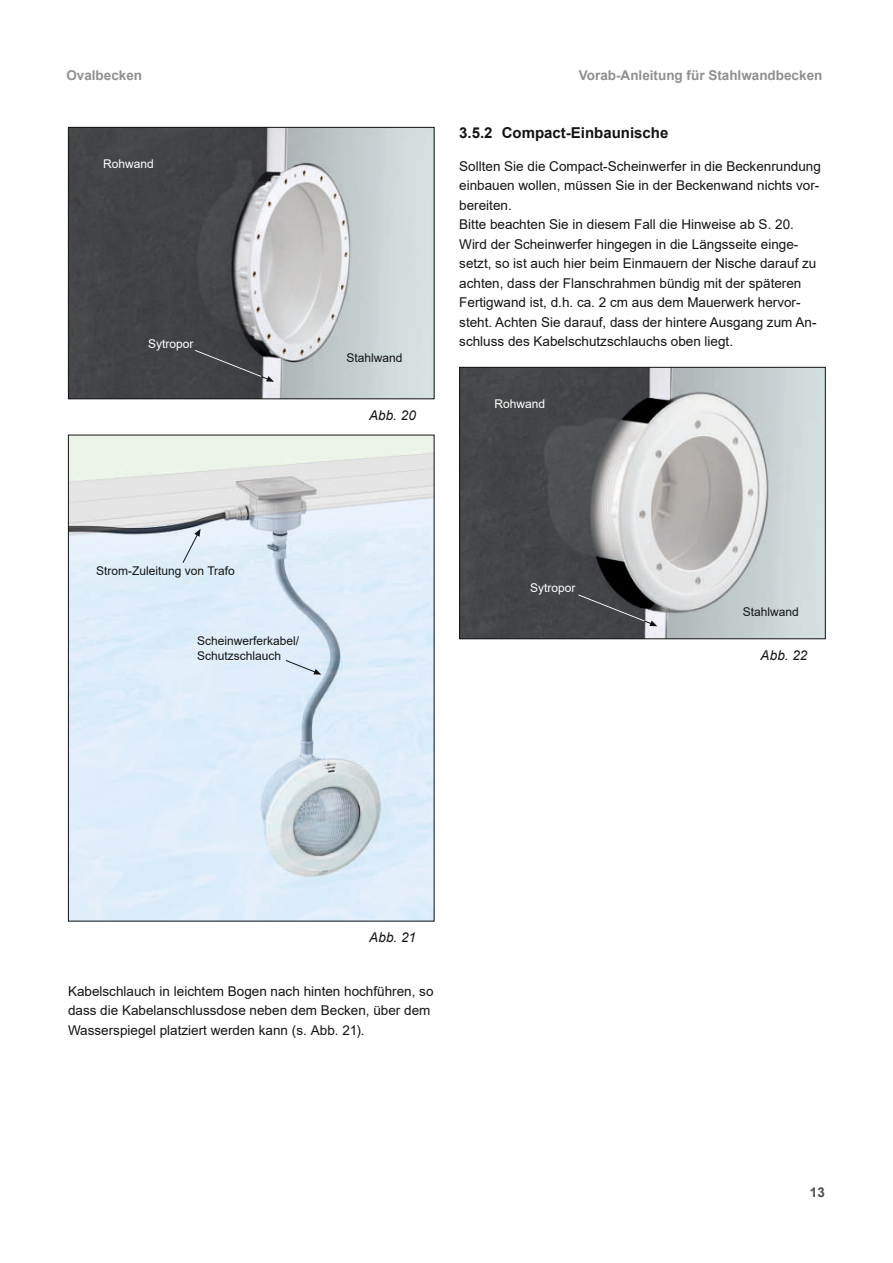
<style>
.page{position:relative;width:893px;height:1263px;background:#fff}
.page>*{position:absolute;margin:0;border:0;box-sizing:border-box;transform-origin:0 0}
.t1{font:700 15px "Arial";color:#131413}
.t2{font:13.5px/19.5px "Arial";color:#131413}
.t3{font:700 13.5px "Arial";color:#909090}
.t4{font:italic 13.5px "Arial";letter-spacing:.005em;color:#131413}
.t5{font:700 13.5px "Arial";color:#505050}
.t6{font:12px/14.4px "Arial";color:#131413}
.t7{font:12px "Arial";color:#fff}
</style>
<div class="page">
<img style="left:70px;top:129px;width:362px;height:268px">
<svg style="left:194px;top:349px;width:80px;height:33px;background:#525457"></svg>
<div style="left:68px;top:127px;width:366px;height:272px;border:1px solid #131413"></div>
<img style="left:70px;top:437px;width:362px;height:482px">
<svg style="left:285px;top:659px;width:36px;height:16px"></svg>
<svg style="left:182px;top:529px;width:19px;height:35px"></svg>
<img style="left:461px;top:369px;width:363px;height:268px">
<svg style="left:577px;top:594px;width:80px;height:32px;background:#4c4d50"></svg>
<div style="left:459px;top:367px;width:367px;height:272px;border:1px solid #131413"></div>
<p class="t3" style="left:66px;top:70px;width:77px">Ovalbecken</p>
<p class="t3" style="left:579px;top:70px;width:245px">Vorab-Anleitung für Stahlwandbecken</p>
<p class="t7" style="left:103px;top:159px;width:52px">Rohwand</p>
<p class="t7" style="left:148px;top:339px;width:47px">Sytropor</p>
<p class="t6" style="left:347px;top:351px;width:58px">Stahlwand</p>
<p class="t4" style="left:369px;top:410px;width:48px">Abb. 20</p>
<p class="t1" style="left:459px;top:127px;width:211px">3.5.2 Compact-Einbaunische</p>
<p class="t2" style="left:459px;top:157px;width:363px">Sollten Sie die Compact-Scheinwerfer in die Beckenrundung einbauen wollen, müssen Sie in der Beckenwand nichts vor&shy;bereiten.<br>Bitte beachten Sie in diesem Fall die Hinweise ab S. 20.<br>Wird der Scheinwerfer hingegen in die Längsseite einge&shy;setzt, so ist auch hier beim Einmauern der Nische darauf zu achten, dass der Flanschrahmen bündig mit der späteren Fertigwand ist, d.h. ca. 2 cm aus dem Mauerwerk hervor&shy;steht. Achten Sie darauf, dass der hintere Ausgang zum An&shy;schluss des Kabelschutzschlauchs oben liegt.</p>
<p class="t7" style="left:494px;top:399px;width:52px">Rohwand</p>
<p class="t6" style="left:96px;top:565px;width:140px">Strom-Zuleitung von Trafo</p>
<p class="t6" style="left:197px;top:635px;width:104px">Scheinwerferkabel/<br>Schutzschlauch</p>
<p class="t7" style="left:530px;top:583px;width:47px">Sytropor</p>
<p class="t6" style="left:743px;top:606px;width:58px">Stahlwand</p>
<p class="t4" style="left:761px;top:650px;width:48px">Abb. 22</p>
<p class="t4" style="left:369px;top:932px;width:48px">Abb. 21</p>
<p class="t2" style="left:68px;top:982px;width:367px">Kabelschlauch in leichtem Bogen nach hinten hochführen, so dass die Kabelanschlussdose neben dem Becken, über dem<br>Wasserspiegel platziert werden kann (s. Abb. 21).</p>
<p class="t5" style="left:810px;top:1187px;width:17px">13</p>
</div>
